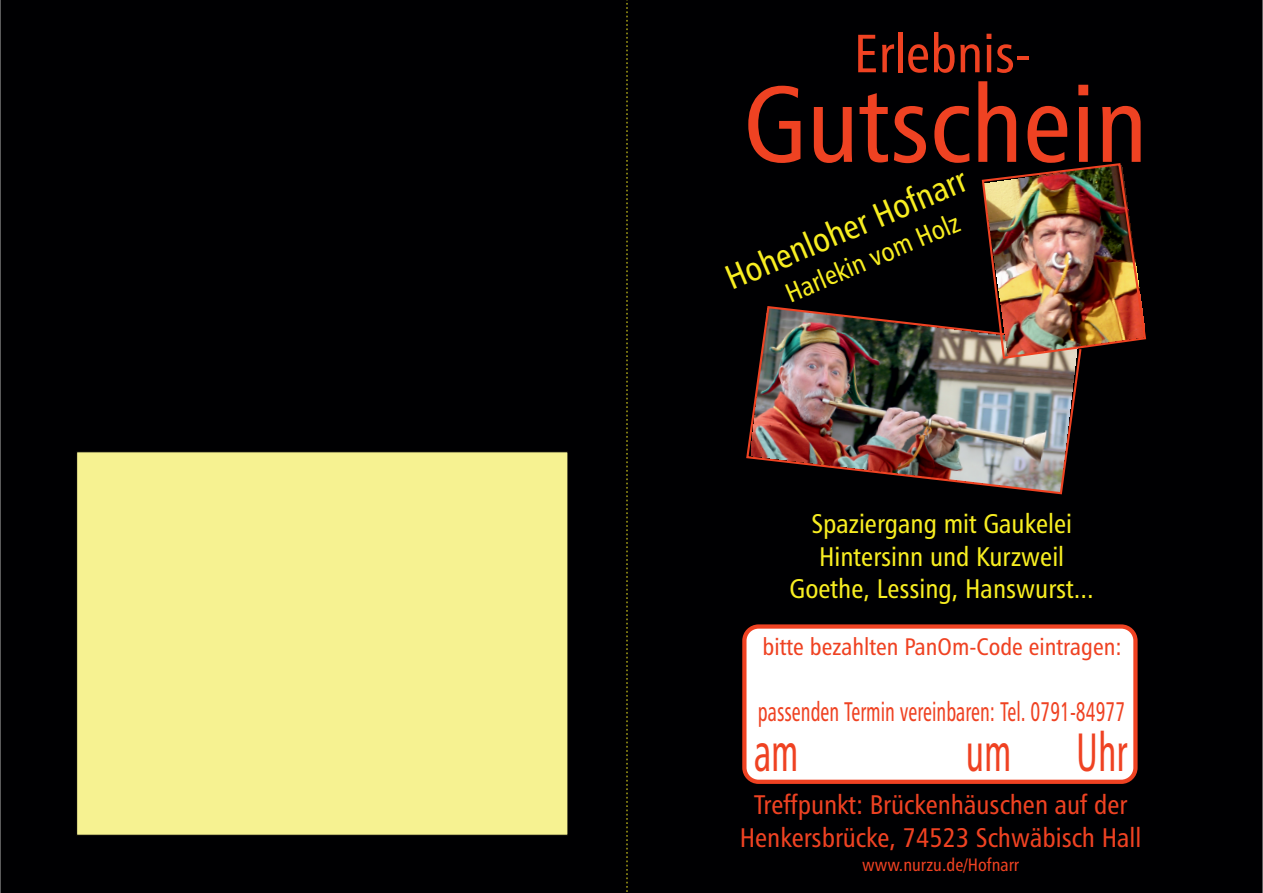
<style>
.page{position:relative;width:1263px;height:893px;background:#000002}
.page>*{position:absolute;margin:0;border:0;box-sizing:border-box;transform-origin:0 0}
.t1{font:108px "Humanist 777 BT Roman Condensed B";color:#ef4222}
.t2{font:54px "Humanist 777 BT Roman Condensed B";color:#ef4222}
.t3{font:54px "Humanist 777 BT Roman Condensed B";color:#ef4222;scale:.7 1}
.t4{font:34.5px "Humanist 777 BT Roman Condensed B";color:#f8ee21}
.t5{font:27px/32.5px "Humanist 777 BT Roman Condensed B";color:#f8ee21;text-align:center}
.t6{font:27px/32.5px "Humanist 777 BT Roman Condensed B";color:#ef4222;text-align:center}
.t7{font:27px "Humanist 777 BT Roman Condensed B";color:#ef4222;scale:.74 1}
.t8{font:24px "Humanist 777 BT Roman Condensed B";color:#ef4222}
.t9{font:18px "Humanist 777 BT Roman Condensed B";color:#ef4222}
</style>
<div class="page">
<div style="left:742px;top:624px;width:395px;height:160px;background:#fff;border:4px solid #ef4222;border-radius:14px"></div>
<img style="left:980px;top:162px;width:167px;height:198px">
<img style="left:745px;top:305px;width:338px;height:190px">
<div style="left:76px;top:451px;width:493px;height:385px;background:#f6f291"></div>
<svg style="left:626px;top:0;width:1px;height:893px"></svg>
<h2 class="t2" style="left:854px;top:31px;width:179px">Erlebnis-</h2>
<h1 class="t1" style="left:743px;top:80px;width:406px">Gutschein</h1>
<p class="t4" style="left:721px;top:266px;width:260px;rotate:-23deg">Hohenloher Hofnarr</p>
<p class="t5" style="left:781px;top:281px;width:188px;rotate:-23deg">Harlekin vom Holz</p>
<p class="t5" style="left:789px;top:510px;width:306px">Spaziergang mit Gaukelei<br>Hintersinn und Kurzweil<br>Goethe, Lessing, Hanswurst...</p>
<p class="t8" style="left:762px;top:637px;width:361px">bitte bezahlten PanOm-Code eintragen:</p>
<p class="t7" style="left:758px;top:700px;width:498px">passenden Termin vereinbaren: Tel. 0791-84977</p>
<h2 class="t3" style="left:754px;top:730px;width:65px">am</h2>
<h2 class="t3" style="left:966px;top:730px;width:233px">um Uhr</h2>
<p class="t6" style="left:740px;top:791px;width:403px">Treffpunkt: Brückenhäuschen auf der<br>Henkersbrücke, 74523 Schwäbisch Hall</p>
<p class="t9" style="left:862px;top:857px;width:159px">www.nurzu.de/Hofnarr</p>
</div>
